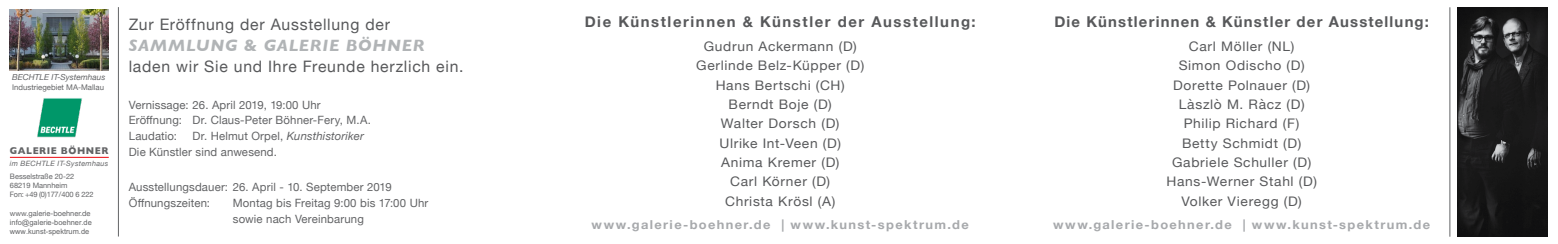
<style>
.page{position:relative;width:1558px;height:244px;background:#fff}
.page>*{position:absolute;margin:0;border:0;box-sizing:border-box;transform-origin:0 0}
.t1{font:italic 700 16.62px "Gill Sans";letter-spacing:.045em;color:#b1b4b6}
.t2{font:15.75px "Helvetica Neue";letter-spacing:.045em;color:#58595b}
.t3{font:700 14.88px "Helvetica Neue";letter-spacing:.105em;color:#58595b}
.t4{font:700 14.88px "Helvetica Neue";letter-spacing:.085em;color:#58595b}
.t5{font:13.12px/19.2px "Helvetica Neue";letter-spacing:.05em;color:#58595b;text-align:center;scale:1.05 1}
.t6{font:700 12.25px "Helvetica Neue";letter-spacing:.105em;color:#a7a9ac;scale:1.05 1}
.t7{font:11.38px/15.8px "Helvetica Neue";letter-spacing:.015em;color:#636466}
.t8{font:700 9.89px "Gill Sans";letter-spacing:.06em;color:#636466;scale:.94 1}
.t9{font:italic 8.22px "Helvetica Neue";color:#636466}
.t10{font:7.79px "Helvetica Neue";color:#636466}
.t11{font:7.44px/8.9px "Helvetica Neue";color:#636466}
.t12{font:7.44px/8.8px "Helvetica Armenian";color:#636466}
.t13{font:italic 7.26px "Helvetica Neue";letter-spacing:.04em;color:#636466}
.s1{font-style:normal}
.s2{font-style:italic}
</style>
<div class="page">
<hr style="left:10px;top:156px;width:99px;height:1px;background:#ed1d24">
<img style="left:37px;top:98px;width:45px;height:39px">
<img style="left:10px;top:9px;width:99px;height:61px">
<img style="left:1457px;top:8px;width:90px;height:227px">
<hr style="left:1449px;top:7px;width:1px;height:229px;background:#636466">
<hr style="left:118px;top:7px;width:1px;height:229px;background:#636466">
<p class="t9" style="left:12px;top:71px;width:94px">BECHTLE IT-Systemhaus</p>
<p class="t10" style="left:12px;top:81px;width:93px">Industriegebiet MA-Mallau</p>
<p class="t8" style="left:10px;top:142px;width:106px">GALERIE BÖHNER</p>
<p class="t13" style="left:10px;top:157px;width:100px">im BECHTLE IT-Systemhaus</p>
<p class="t11" style="left:10px;top:172px;width:85px">Besselstraße 20-22<br>68219 Mannheim<br>Fon: +49 (0)177/400 6 222</p>
<p class="t11" style="left:10px;top:209px;width:82px">www.galerie-boehner.de</p>
<p class="t12" style="left:10px;top:217px;width:83px">info@galerie-boehner.de www.kunst-spektrum.de</p>
<p class="t2" style="left:129px;top:13px;width:263px">Zur Eröffnung der Ausstellung der</p>
<p class="t1" style="left:129px;top:35px;width:297px">SAMMLUNG <span class="s1">&amp;</span> GALERIE BÖHNER</p>
<p class="t2" style="left:129px;top:55px;width:336px">laden wir Sie und Ihre Freunde herzlich ein.</p>
<p class="t7" style="left:129px;top:97px;width:244px">Vernissage: 26. April 2019, 19:00 Uhr<br>Eröffnung: Dr. Claus-Peter Böhner-Fery, M.A.<br>Laudatio:</p>
<p class="t7" style="left:129px;top:129px;width:237px;text-indent:64px">Dr. Helmut Orpel, <span class="s2">Kunsthistoriker<br></span>Die Künstler sind anwesend.</p>
<p class="t7" style="left:129px;top:179px;width:264px">Ausstellungsdauer: 26. April - 10. September 2019<br>Öffnungszeiten:</p>
<p class="t7" style="left:233px;top:195px;width:197px">Montag bis Freitag 9:00 bis 17:00 Uhr sowie nach Vereinbarung</p>
<p class="t3" style="left:585px;top:10px;width:392px">Die Künstlerinnen &amp; Künstler der Ausstellung:</p>
<p class="t4" style="left:1054px;top:10px;width:376px">Die Künstlerinnen &amp; Künstler der Ausstellung:</p>
<p class="t5" style="left:696px;top:37px;width:162px">Gudrun Ackermann (D)<br>Gerlinde Belz-Küpper (D)<br>Hans Bertschi (CH)<br>Berndt Boje (D)<br>Walter Dorsch (D)<br>Ulrike Int-Veen (D)<br>Anima Kremer (D)<br>Carl Körner (D)<br>Christa Krösl (A)</p>
<p class="t5" style="left:1166px;top:37px;width:145px">Carl Möller (NL)<br>Simon Odischo (D)<br>Dorette Polnauer (D)<br>Làszlò M. Ràcz (D)<br>Philip Richard (F)<br>Betty Schmidt (D)<br>Gabriele Schuller (D)<br>Hans-Werner Stahl (D)<br>Volker Vieregg (D)</p>
<p class="t6" style="left:592px;top:215px;width:361px">www.galerie-boehner.de | www.kunst-spektrum.de</p>
<p class="t6" style="left:1053px;top:215px;width:361px">www.galerie-boehner.de | www.kunst-spektrum.de</p>
</div>
